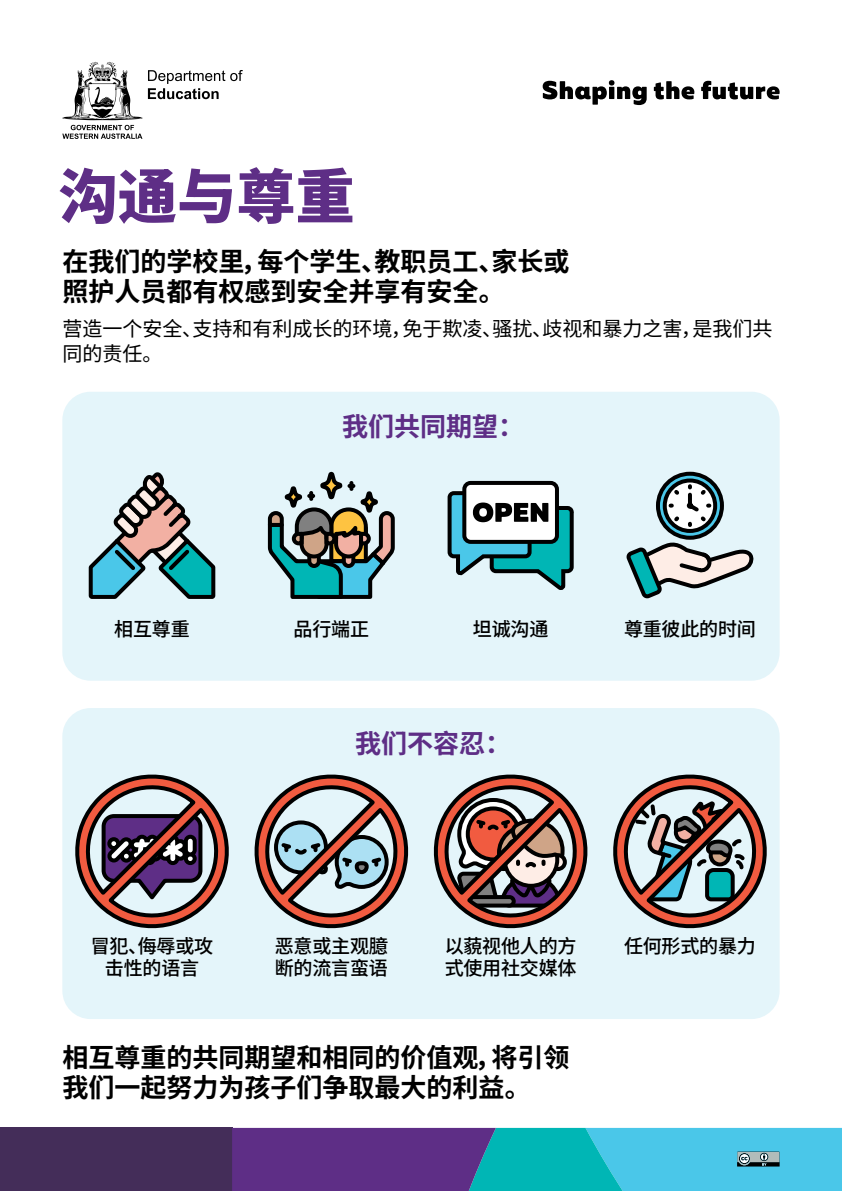
<style>
.page{position:relative;width:842px;height:1191px;background:#fff}
.page>*{position:absolute;margin:0;border:0;box-sizing:border-box;transform-origin:0 0}
.t1{font:900 59.2px "Noto Sans SC";color:#5e2e86}
.t2{font:700 26px/30px "Noto Sans SC";color:#000}
.t3{font:700 26px "Noto Sans SC";color:#5e2e86}
.t4{font:20px/24px "Noto Sans SC";color:#000}
.t5{font:500 19px/22px "Noto Sans SC";letter-spacing:-.01em;color:#000}
</style>
<div class="page">
<div style="left:0;top:1127px;width:232px;height:64px;background:#442d59"></div>
<svg style="left:62px;top:62px;width:181px;height:77px"></svg>
<svg style="left:543px;top:80px;width:237px;height:25px"></svg>
<div style="left:62px;top:708px;width:718px;height:311px;background:#e4f5fa;border-radius:28px"></div>
<div style="left:62px;top:392px;width:718px;height:288px;background:#e4f5fa;border-radius:28px"></div>
<svg style="left:658px;top:474px;width:64px;height:64px"></svg>
<div style="left:656px;top:472px;width:68px;height:68px;border:4px solid #000;border-radius:50%"></div>
<div style="left:663px;top:478px;width:54px;height:55px;border:4px solid #000;border-radius:50%"></div>
<svg style="left:628px;top:482px;width:126px;height:117px"></svg>
<div style="left:464px;top:483px;width:93px;height:59px;background:#fff;border-radius:6px"></div>
<svg style="left:447px;top:491px;width:127px;height:99px"></svg>
<div style="left:462px;top:481px;width:97px;height:63px;border:4px solid #000;border-radius:6px"></div>
<svg style="left:88px;top:472px;width:128px;height:127px"></svg>
<svg style="left:267px;top:471px;width:128px;height:128px"></svg>
<svg style="left:64px;top:774px;width:778px;height:417px"></svg>
<h1 class="t1" style="left:59px;top:163px;width:297px">沟通与尊重</h1>
<p class="t2" style="left:62px;top:247px;width:508px">在我们的学校里，每个学生、教职员工、家长或照护人员都有权感到安全并享有安全。</p>
<p class="t4" style="left:62px;top:317px;width:711px">营造一个安全、支持和有利成长的环境，免于欺凌、骚扰、歧视和暴力之害，是我们共同的责任。</p>
<p class="t3" style="left:342px;top:412px;width:183px">我们共同期望：</p>
<p class="t5" style="left:114px;top:619px;width:77px">相互尊重</p>
<p class="t5" style="left:294px;top:619px;width:77px">品行端正</p>
<p class="t5" style="left:473px;top:619px;width:77px">坦诚沟通</p>
<p class="t5" style="left:624px;top:619px;width:133px">尊重彼此的时间</p>
<p class="t3" style="left:355px;top:728px;width:157px">我们不容忍：</p>
<p class="t5" style="left:91px;top:935px;width:124px;text-align:center">冒犯、侮辱或攻击性的语言</p>
<p class="t5" style="left:275px;top:935px;width:115px">恶意或主观臆断的流言蛮语</p>
<p class="t5" style="left:445px;top:935px;width:133px">以藐视他人的方式使用社交媒体</p>
<p class="t5" style="left:624px;top:935px;width:133px">任何形式的暴力</p>
<p class="t2" style="left:62px;top:1043px;width:508px">相互尊重的共同期望和相同的价值观，将引领我们一起努力为孩子们争取最大的利益。</p>
</div>
